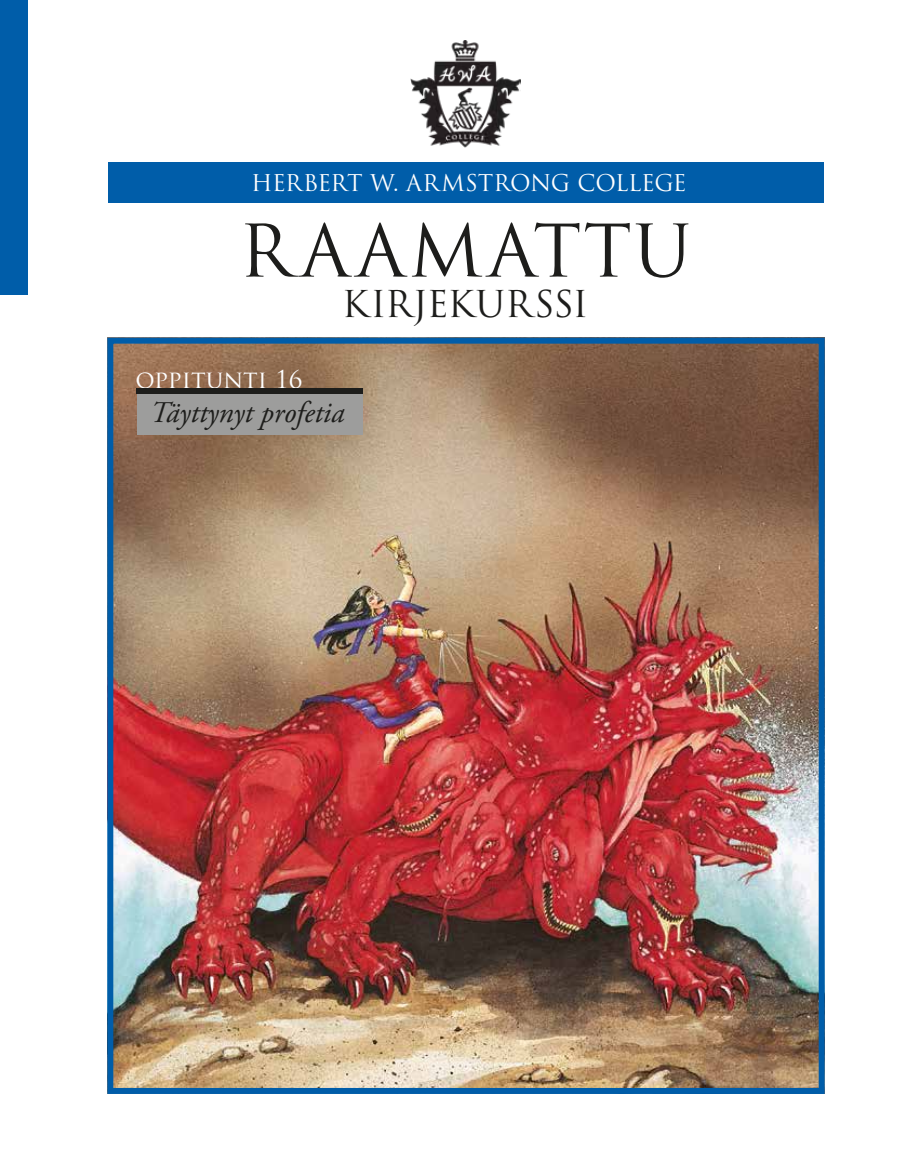
<style>
.page{position:relative;width:905px;height:1175px;background:#fff}
.page>*{position:absolute;margin:0;border:0;box-sizing:border-box;transform-origin:0 0}
.t1{font:70.5px "Trajan Pro";letter-spacing:.045em;color:#1d1d1b}
.t2{font:36px "Trajan Pro";letter-spacing:-.02em;color:#1d1d1b}
.t3{font:italic 30px "Adobe Garamond Pro";color:#1d1d1b}
.t4{font:24px "Trajan Pro";color:#fff}
.t5{font:22.5px "Trajan Pro";letter-spacing:-.015em;color:#fff}
</style>
<div class="page">
<img style="left:114px;top:345px;width:703px;height:742px">
<div style="left:107px;top:338px;width:717px;height:756px;border:6px solid #005da9"></div>
<div style="left:108px;top:162px;width:716px;height:40px;background:#005da9"></div>
<img style="left:410px;top:40px;width:110px;height:108px">
<div style="left:136px;top:393px;width:226px;height:42px;background:#9d9d9c"></div>
<div style="left:136px;top:388px;width:226px;height:5px;background:#1d1d1b"></div>
<div style="left:0;top:0;width:27px;height:294px;background:#005da9"></div>
<p class="t5" style="left:251px;top:168px;width:437px">HERBERT W. ARMSTRONG COLLEGE</p>
<h1 class="t1" style="left:239px;top:206px;width:454px">RAAMATTU</h1>
<h2 class="t2" style="left:342px;top:281px;width:248px">KIRJEKURSSI</h2>
<p class="t4" style="left:135px;top:363px;width:168px">oppitunti 16</p>
<h3 class="t3" style="left:150px;top:394px;width:196px">Täyttynyt profetia</h3>
</div>
